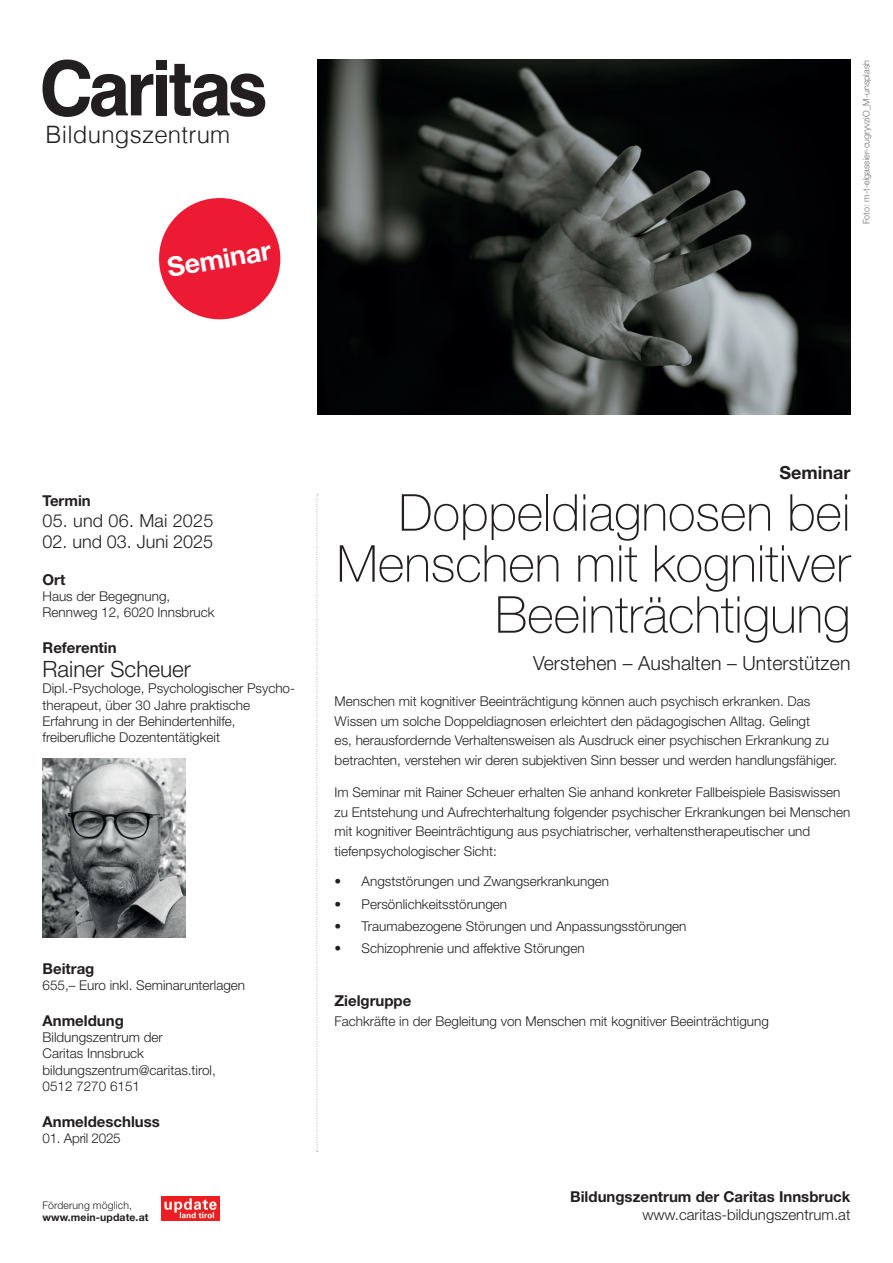
<style>
.page{position:relative;width:893px;height:1263px;background:#fff}
.page>*{position:absolute;margin:0;border:0;box-sizing:border-box;transform-origin:0 0}
.t1{font:100 51px/51px "Helvetica Neue LT Std";color:#231f20;text-align:right}
.t2{font:700 27px "Helvetica Neue LT Std";color:#fff}
.t3{font:300 24px "Helveticafor Caritas";letter-spacing:.01em;color:#231f20}
.t4{font:300 22.5px "Helvetica Neue LT Std";color:#231f20}
.t5{font:300 19.5px "Helvetica Neue LT Std";letter-spacing:.005em;color:#231f20}
.t6{font:300 18px "Helvetica Neue LT Std";color:#231f20}
.t7{font:700 18px "Helvetica Neue LT Std";color:#231f20}
.t8{font:700 15px "Helvetica Neue LT Std";color:#231f20}
.t9{font:300 15px "Helvetica Neue LT Std";color:#231f20}
.t10{font:300 13.5px/16.2px "Helvetica Neue LT Std";color:#231f20}
.t11{font:300 13.5px "Helvetica Neue LT Std";letter-spacing:-.02em;color:#231f20}
.t12{font:700 10.5px "Helvetica Neue LT Std";letter-spacing:.01em;color:#231f20}
.t13{font:300 10.5px "Helvetica Neue LT Std";letter-spacing:.01em;color:#231f20}
.t14{font:300 9px "Helvetica Neue LT Std";color:#6c6d70}
</style>
<div class="page">
<img style="left:317px;top:60px;width:533px;height:354px">
<svg style="left:159px;top:198px;width:122px;height:122px"></svg>
<div style="left:156px;top:60px;width:11px;height:10px;background:#231f20"></div>
<div style="left:156px;top:75px;width:11px;height:40px;background:#231f20"></div>
<svg style="left:169px;top:64px;width:96px;height:53px"></svg>
<svg style="left:43px;top:60px;width:110px;height:57px"></svg>
<img style="left:43px;top:758px;width:143px;height:179px">
<svg style="left:316px;top:494px;width:2px;height:658px"></svg>
<img style="left:161px;top:1196px;width:59px;height:24px">
<h3 class="t3" style="left:46px;top:120px;width:186px">Bildungszentrum</h3>
<h2 class="t2" style="left:164px;top:251px;width:106px;rotate:-10deg">Seminar</h2>
<p class="t14" style="left:861px;top:224px;width:166px;rotate:-90deg">Foto: m-t-elgassier-cugryvziO_M-unsplash</p>
<p class="t8" style="left:43px;top:492px;width:50px">Termin</p>
<h3 class="t6" style="left:43px;top:510px;width:172px">05. und 06. Mai 2025</h3>
<h3 class="t6" style="left:43px;top:531px;width:172px">02. und 03. Juni 2025</h3>
<p class="t8" style="left:43px;top:570px;width:24px">Ort</p>
<p class="t10" style="left:43px;top:588px;width:174px">Haus der Begegnung,<br>Rennweg 12, 6020 Innsbruck</p>
<p class="t8" style="left:43px;top:639px;width:76px">Referentin</p>
<h3 class="t4" style="left:43px;top:655px;width:150px">Rainer Scheuer</h3>
<p class="t10" style="left:43px;top:680px;width:254px">Dipl.-Psychologe, Psychologischer Psycho&shy;therapeut, über 30 Jahre praktische Erfahrung in der Behindertenhilfe, freiberufliche Dozententätigkeit</p>
<p class="t8" style="left:43px;top:959px;width:53px">Beitrag</p>
<p class="t10" style="left:43px;top:977px;width:204px">655,– Euro inkl. Seminarunterlagen</p>
<p class="t8" style="left:43px;top:1011px;width:83px">Anmeldung</p>
<p class="t10" style="left:43px;top:1029px;width:175px">Bildungszentrum der<br>Caritas Innsbruck bildungszentrum@caritas.tirol,<br>0512 7270 6151</p>
<p class="t8" style="left:43px;top:1112px;width:119px">Anmeldeschluss</p>
<p class="t11" style="left:43px;top:1130px;width:80px">01. April 2025</p>
<p class="t13" style="left:43px;top:1198px;width:91px">Förderung möglich,</p>
<p class="t12" style="left:43px;top:1210px;width:107px">www.mein-update.at</p>
<h3 class="t7" style="left:779px;top:462px;width:72px">Seminar</h3>
<h1 class="t1" style="left:337px;top:487px;width:515px">Doppeldiagnosen bei<br>Menschen mit kognitiver<br>Beeinträchtigung</h1>
<h3 class="t5" style="left:533px;top:651px;width:319px">Verstehen – Aushalten – Unterstützen</h3>
<p class="t10" style="left:335px;top:692px;width:504px;line-height:19.5px">Menschen mit kognitiver Beeinträchtigung können auch psychisch erkranken. Das Wissen um solche Doppeldiagnosen erleichtert den pädagogischen Alltag. Gelingt<br>es, herausfordernde Verhaltensweisen als Ausdruck einer psychischen Erkrankung zu betrachten, verstehen wir deren subjektiven Sinn besser und werden handlungsfähiger.</p>
<p class="t10" style="left:335px;top:782px;width:517px;line-height:19.5px">Im Seminar mit Rainer Scheuer erhalten Sie anhand konkreter Fallbeispiele Basiswissen zu Entstehung und Aufrechterhaltung folgender psychischer Erkrankungen bei Menschen mit kognitiver Beeinträchtigung aus psychiatrischer, verhaltenstherapeutischer und tiefenpsychologischer Sicht:</p>
<p class="t10" style="left:335px;top:873px;width:276px">• Angststörungen und Zwangserkrankungen</p>
<p class="t10" style="left:335px;top:895px;width:174px">• Persönlichkeitsstörungen</p>
<p class="t10" style="left:335px;top:918px;width:353px">• Traumabezogene Störungen und Anpassungsstörungen</p>
<p class="t10" style="left:335px;top:940px;width:252px">• Schizophrenie und affektive Störungen</p>
<p class="t8" style="left:334px;top:991px;width:78px">Zielgruppe</p>
<p class="t10" style="left:334px;top:1013px;width:436px">Fachkräfte in der Begleitung von Menschen mit kognitiver Beeinträchtigung</p>
<p class="t8" style="left:570px;top:1188px;width:282px">Bildungszentrum der Caritas Innsbruck</p>
<p class="t9" style="left:642px;top:1206px;width:210px">www.caritas-bildungszentrum.at</p>
</div>
